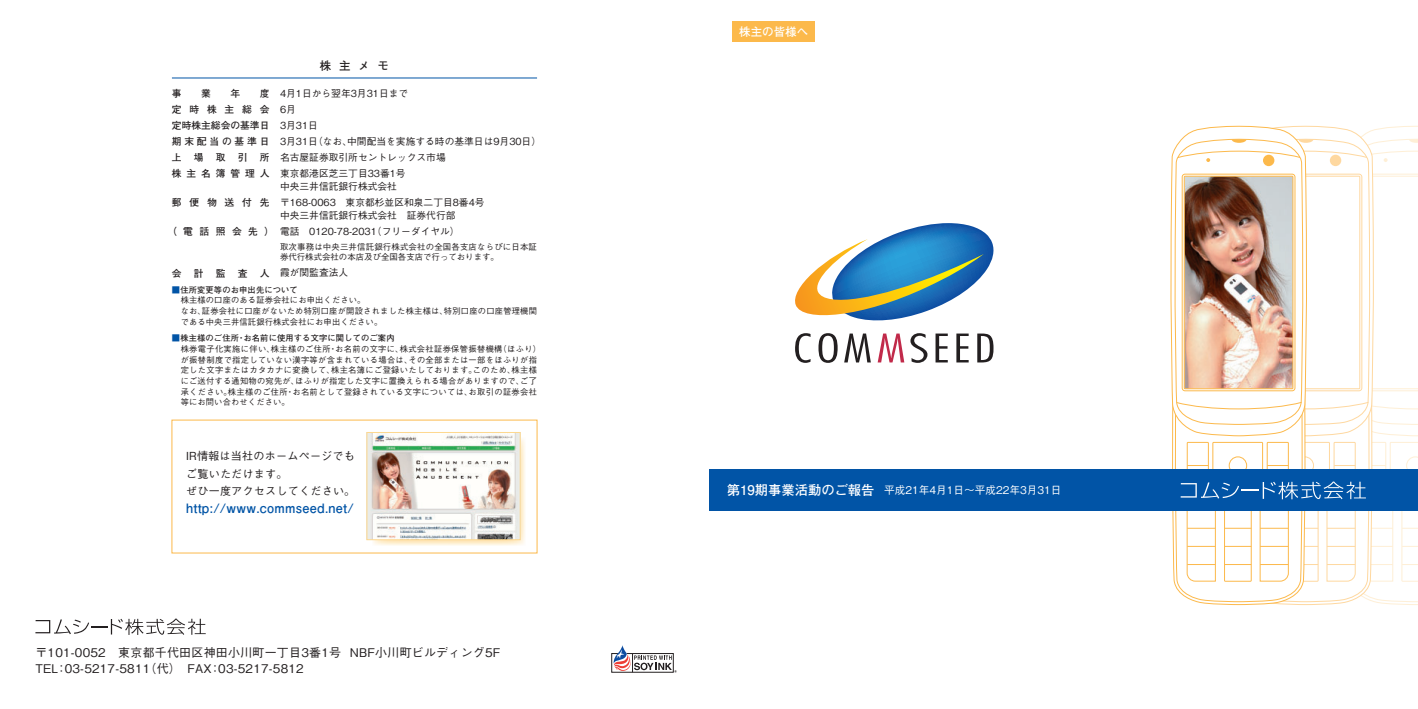
<style>
.page{position:relative;width:1418px;height:709px;background:#fff}
.page>*{position:absolute;margin:0;border:0;box-sizing:border-box;transform-origin:0 0}
.t1{font:12.88px "Futo Go B101 Pr 5 Bold 90 pv RKSJ H";letter-spacing:.02em;color:#0154a6}
.t2{font:12px/16px "Gothic BBB Pr 5 Medium 90 pv RKSJ H";letter-spacing:.02em;color:#231f20}
.t3{font:11.5px "Futo Go B101 Pr 5 Bold 90 pv RKSJ H";color:#fff}
.t4{font:11.5px "Futo Go B101 Pr 5 Bold 90 pv RKSJ H";color:#231f20}
.t5{font:11.12px/17.8px "Gothic BBB Pr 5 Medium 90 pv RKSJ H";letter-spacing:.02em;color:#231f20}
.t6{font:10.62px "Gothic BBB Pr 5 Medium 90 pv RKSJ H";color:#fff}
.t7{font:9.75px/16px "Gothic BBB Pr 5 Medium 90 pv RKSJ H";color:#231f20}
.t8{font:9.75px/16px "Futo Go B101 Pr 5 Bold 90 pv RKSJ H";letter-spacing:.5em;color:#231f20;text-align:justify}
.t9{font:8.38px/10.5px "Gothic BBB Pr 5 Medium 90 pv RKSJ H";letter-spacing:.02em;color:#231f20}
.t10{font:8.25px/10.6px "Gothic BBB Pr 5 Medium 90 pv RKSJ H";letter-spacing:.04em;color:#231f20}
.t11{font:8.25px/10.6px "Gothic BBB Pr 5 Medium 90 pv RKSJ H";letter-spacing:.02em;color:#231f20}
.t12{font:8.25px "Futo Go B101 Pr 5 Bold 90 pv RKSJ H";letter-spacing:.02em;color:#231f20}
.s1{color:#0154a6}
.s2{font-family:"Futo Go B101 Pr 5 Bold 90 pv RKSJ H";font-size:13.25px}
</style>
<div class="page">
<svg style="left:35px;top:618px;width:171px;height:17px"></svg>
<div style="left:611px;top:653px;width:62px;height:19px;border:1px solid #231f20"></div>
<svg style="left:613px;top:645px;width:63px;height:27px"></svg>
<hr style="left:172px;top:78px;width:365px;height:1px;background:#0154a6">
<img style="left:372px;top:438px;width:153px;height:107px">
<img style="left:369px;top:434px;width:149px;height:104px">
<div style="left:367px;top:432px;width:153px;height:108px;border:1px solid #fed88f"></div>
<div style="left:709px;top:469px;width:708px;height:41px;background:#0154a6"></div>
<svg style="left:1170px;top:125px;width:247px;height:480px"></svg>
<svg style="left:795px;top:223px;width:198px;height:98px"></svg>
<svg style="left:795px;top:333px;width:15px;height:30px"></svg>
<svg style="left:818px;top:333px;width:19px;height:30px"></svg>
<svg style="left:844px;top:333px;width:26px;height:29px"></svg>
<svg style="left:877px;top:333px;width:27px;height:29px"></svg>
<svg style="left:910px;top:333px;width:17px;height:30px"></svg>
<svg style="left:935px;top:333px;width:12px;height:29px"></svg>
<svg style="left:956px;top:333px;width:12px;height:29px"></svg>
<svg style="left:977px;top:333px;width:16px;height:29px"></svg>
<div style="left:732px;top:21px;width:82px;height:20px;background:#fcb94b"></div>
<p class="t8" style="left:172px;top:87px;width:11px">事</p>
<p class="t8" style="left:201px;top:87px;width:11px">業</p>
<p class="t8" style="left:230px;top:87px;width:11px">年</p>
<p class="t8" style="left:172px;top:87px;width:99px;text-indent:88px">度定時株主総会定時株主総会の基準日期末配当の基準日上</p>
<p class="t8" style="left:194px;top:151px;width:33px">場 取</p>
<p class="t8" style="left:238px;top:151px;width:11px">引</p>
<p class="t8" style="left:172px;top:151px;width:99px;text-align:right">所<br>株主名簿管理人</p>
<p class="t8" style="left:172px;top:196px;width:99px">郵便物送付先</p>
<p class="t8" style="left:167px;top:225px;width:109px">（電話照会先）</p>
<p class="t8" style="left:172px;top:266px;width:11px">会</p>
<p class="t8" style="left:194px;top:266px;width:33px">計 監</p>
<p class="t8" style="left:238px;top:266px;width:11px">査</p>
<p class="t8" style="left:260px;top:266px;width:11px">人</p>
<h3 class="t4" style="left:320px;top:62px;width:71px">株 主 メ モ</h3>
<p class="t7" style="left:280px;top:87px;width:262px">4月1日から翌年3月31日まで<br>6月<br>3月31日<br>3月31日（なお、中間配当を実施する時の基準日は9月30日）名古屋証券取引所セントレックス市場<br>東京都港区芝三丁目33番1号</p>
<p class="t7" style="left:280px;top:180px;width:206px">中央三井信託銀行株式会社<br>〒168-0063　東京都杉並区和泉二丁目8番4号</p>
<p class="t7" style="left:280px;top:209px;width:181px">中央三井信託銀行株式会社　証券代行部電話　0120-78-2031（フリーダイヤル）</p>
<p class="t9" style="left:280px;top:242px;width:258px">取次事務は中央三井信託銀行株式会社の全国各支店ならびに日本証券代行株式会社の本店及び全国各支店で行っております。</p>
<p class="t7" style="left:280px;top:266px;width:70px">霞が関監査法人</p>
<p class="t12" style="left:172px;top:286px;width:127px"><span class="s1">■</span>住所変更等のお申出先について</p>
<p class="t11" style="left:181px;top:296px;width:358px">株主様の口座のある証券会社にお申出ください。<br>なお、証券会社に口座がないため特別口座が開設されました株主様は、特別口座の口座管理機関である中央三井信託銀行株式会社にお申出ください。</p>
<p class="t12" style="left:172px;top:335px;width:224px"><span class="s1">■</span>株主様のご住所・お名前に使用する文字に関してのご案内</p>
<p class="t10" style="left:181px;top:345px;width:362px">株券電子化実施に伴い、株主様のご住所・お名前の文字に、株式会社証券保管振替機構（ほふり）が振替制度で指定していない漢字等が含まれている場合は、その全部または一部をほふりが指定した文字またはカタカナに変換して、株主名簿にご登録いたしております。このため、株主様にご送付する通知物の宛先が、ほふりが指定した文字に置換えられる場合がありますので、ご了承ください。株主様のご住所・お名前として登録されている文字については、お取引の証券会社等にお問い合わせください。</p>
<h3 class="t5" style="left:186px;top:448px;width:171px">IR情報は当社のホームページでもご覧いただけます。<br>ぜひ一度アクセスしてください。</h3>
<h1 class="t1" style="left:186px;top:503px;width:169px">http://www.commseed.net/</h1>
<h2 class="t2" style="left:35px;top:646px;width:466px">〒101-0052　東京都千代田区神田小川町一丁目3番1号 NBF小川町ビルディング5F<br>TEL：03-5217-5811（代）　FAX：03-5217-5812</h2>
<h3 class="t3" style="left:739px;top:27px;width:71px">株主の皆様へ</h3>
<p class="t6" style="left:727px;top:486px;width:336px"><span class="s2">第19期事業活動のご報告</span> 平成21年4月1日～平成22年3月31日</p>
</div>
